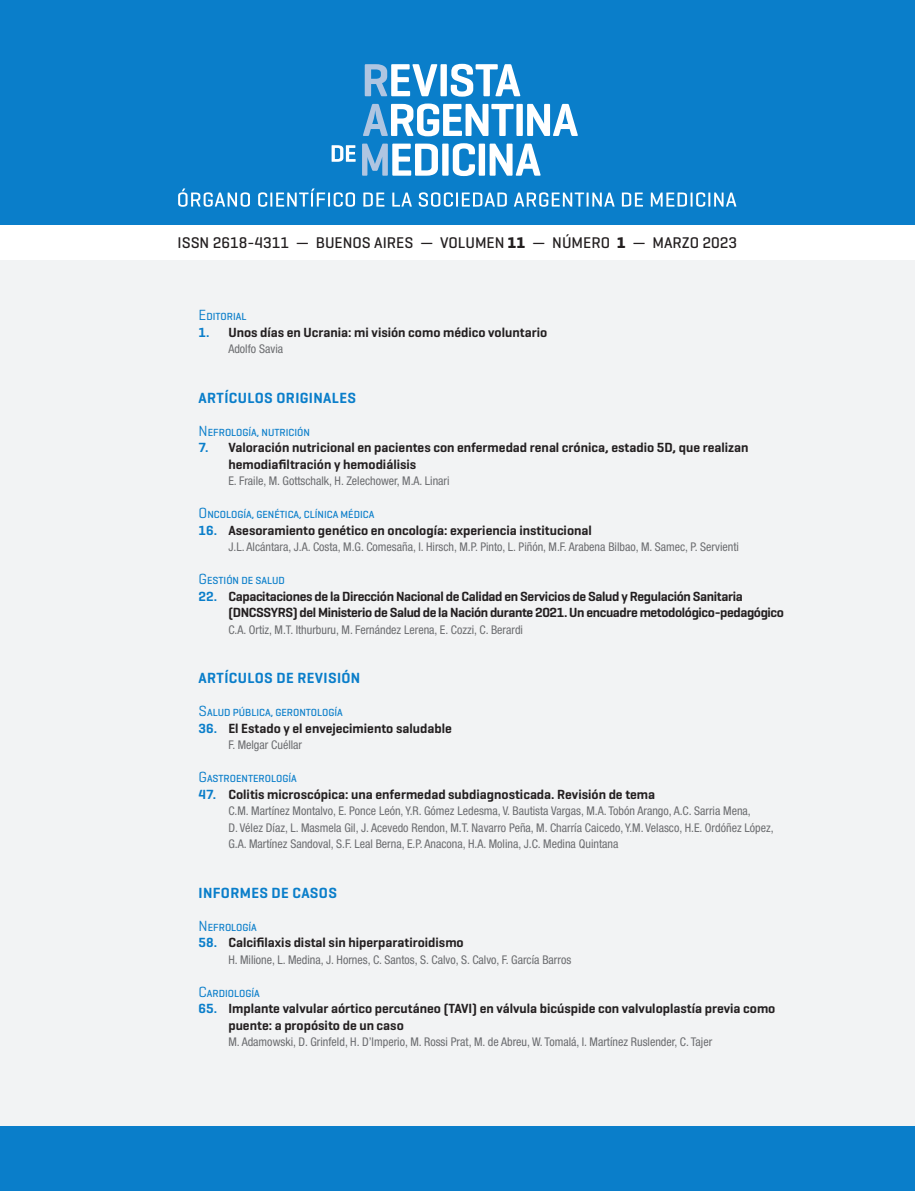
<style>
.page{position:relative;width:915px;height:1191px;background:#fff}
.page>*{position:absolute;margin:0;border:0;box-sizing:border-box;transform-origin:0 0}
.t1{font:500 15.75px "Geogrotesque";color:#231f20}
.t2{font:600 15px "Geogrotesque";letter-spacing:.025em;color:#0a7eca}
.t3{font:600 13.5px "Geogrotesque";color:#231f20}
.t4{font:600 13.5px "Geogrotesque";letter-spacing:-.025em;color:#231f20}
.t5{font:600 13.5px "Geogrotesque";letter-spacing:-.03em;color:#231f20}
.t6{font:condensed 12px "Helvetica Neue LT Std";color:#6c6d70}
.t7{font:500 10.5px "Geogrotesque";color:#0a7eca}
.s1{font-weight:700}
.s2{font-weight:400;font-size:15px}
.s3{color:#0a7eca}
</style>
<div class="page">
<div style="left:0;top:0;width:914px;height:225px;background:#0a7eca"></div>
<svg style="left:178px;top:188px;width:72px;height:19px"></svg>
<svg style="left:258px;top:188px;width:97px;height:19px"></svg>
<svg style="left:363px;top:192px;width:21px;height:15px"></svg>
<svg style="left:392px;top:192px;width:20px;height:15px"></svg>
<svg style="left:418px;top:192px;width:88px;height:15px"></svg>
<svg style="left:514px;top:192px;width:100px;height:15px"></svg>
<svg style="left:621px;top:192px;width:21px;height:15px"></svg>
<svg style="left:650px;top:192px;width:86px;height:15px"></svg>
<svg style="left:364px;top:64px;width:73px;height:32px"></svg>
<div style="left:440px;top:64px;width:6px;height:32px;background:#fff"></div>
<svg style="left:450px;top:64px;width:70px;height:33px"></svg>
<svg style="left:363px;top:103px;width:150px;height:33px"></svg>
<div style="left:516px;top:104px;width:6px;height:32px;background:#fff"></div>
<svg style="left:527px;top:104px;width:50px;height:32px"></svg>
<svg style="left:362px;top:144px;width:76px;height:32px"></svg>
<div style="left:442px;top:144px;width:6px;height:32px;background:#fff"></div>
<svg style="left:452px;top:143px;width:23px;height:33px"></svg>
<div style="left:478px;top:144px;width:7px;height:32px;background:#fff"></div>
<svg style="left:489px;top:144px;width:51px;height:32px"></svg>
<svg style="left:331px;top:145px;width:24px;height:17px"></svg>
<div style="left:0;top:260px;width:914px;height:877px;background:#f2f3f4"></div>
<div style="left:0;top:1126px;width:914px;height:65px;background:#0a7eca"></div>
<p class="t1" style="left:177px;top:233px;width:561px">ISSN 2618-4311 — BUENOS AIRES — VOLUMEN <span class="s1">11</span> — NÚMERO <span class="s1">1</span> — MARZO 2023</p>
<p class="t7" style="left:198px;top:310px;width:50px"><span class="s2">E</span>DITORIAL</p>
<p class="t3" style="left:198px;top:324px;width:350px"><span class="s3">1.</span> Unos días en Ucrania: mi visión como médico voluntario</p>
<p class="t6" style="left:228px;top:342px;width:56px">Adolfo Savia</p>
<p class="t2" style="left:198px;top:388px;width:159px">ARTÍCULOS ORIGINALES</p>
<p class="t7" style="left:198px;top:425px;width:113px"><span class="s2">N</span>EFROLOGÍA, NUTRICIÓN</p>
<p class="t3" style="left:198px;top:439px;width:551px"><span class="s3">7.</span> Valoración nutricional en pacientes con enfermedad renal crónica, estadio 5D, que realizan</p>
<p class="t3" style="left:228px;top:456px;width:189px">hemodiafiltración y hemodiálisis</p>
<p class="t6" style="left:228px;top:474px;width:223px">E. Fraile, M. Gottschalk, H. Zelechower, M.A. Linari</p>
<p class="t7" style="left:198px;top:508px;width:177px"><span class="s2">O</span>NCOLOGÍA, GENÉTICA, CLÍNICA MÉDICA</p>
<p class="t3" style="left:198px;top:522px;width:394px"><span class="s3">16.</span> Asesoramiento genético en oncología: experiencia institucional</p>
<p class="t6" style="left:228px;top:540px;width:512px">J.L. Alcántara, J.A. Costa, M.G. Comesaña, I. Hirsch, M.P. Pinto, L. Piñón, M.F. Arabena Bilbao, M. Samec, P. Servienti</p>
<p class="t7" style="left:198px;top:574px;width:88px"><span class="s2">G</span>ESTIÓN DE SALUD</p>
<p class="t4" style="left:198px;top:588px;width:545px"><span class="s3">22.</span> Capacitaciones de la Dirección Nacional de Calidad en Servicios de Salud y Regulación Sanitaria</p>
<p class="t5" style="left:228px;top:604px;width:557px">(DNCSSYRS) del Ministerio de Salud de la Nación durante 2021. Un encuadre metodológico-pedagógico</p>
<p class="t6" style="left:228px;top:622px;width:296px">C.A. Ortiz, M.T. Ithurburu, M. Fernández Lerena, E. Cozzi, C. Berardi</p>
<p class="t2" style="left:198px;top:669px;width:163px">ARTÍCULOS DE REVISIÓN</p>
<p class="t7" style="left:198px;top:706px;width:146px"><span class="s2">S</span>ALUD PÚBLICA, GERONTOLOGÍA</p>
<p class="t3" style="left:198px;top:720px;width:254px"><span class="s3">36.</span> El Estado y el envejecimiento saludable</p>
<p class="t6" style="left:228px;top:738px;width:75px">F. Melgar Cuéllar</p>
<p class="t7" style="left:198px;top:772px;width:100px"><span class="s2">G</span>ASTROENTEROLOGÍA</p>
<p class="t3" style="left:198px;top:786px;width:458px"><span class="s3">47.</span> Colitis microscópica: una enfermedad subdiagnosticada. Revisión de tema</p>
<p class="t6" style="left:228px;top:804px;width:523px">C.M. Martínez Montalvo, E. Ponce León, Y.R. Gómez Ledesma, V. Bautista Vargas, M.A. Tobón Arango, A.C. Sarria Mena,</p>
<p class="t6" style="left:228px;top:820px;width:546px">D. Vélez Díaz, L. Masmela Gil, J. Acevedo Rendon, M.T. Navarro Peña, M. Charría Caicedo, Y.M. Velasco, H.E. Ordóñez López,</p>
<p class="t6" style="left:228px;top:837px;width:391px">G.A. Martínez Sandoval, S.F. Leal Berna, E.P. Anacona, H.A. Molina, J.C. Medina Quintana</p>
<p class="t2" style="left:198px;top:883px;width:140px">INFORMES DE CASOS</p>
<p class="t7" style="left:198px;top:920px;width:60px"><span class="s2">N</span>EFROLOGÍA</p>
<p class="t3" style="left:198px;top:934px;width:266px"><span class="s3">58.</span> Calcifilaxis distal sin hiperparatiroidismo</p>
<p class="t6" style="left:228px;top:952px;width:344px">H. Milione, L. Medina, J. Hornes, C. Santos, S. Calvo, S. Calvo, F. García Barros</p>
<p class="t7" style="left:198px;top:986px;width:63px"><span class="s2">C</span>ARDIOLOGÍA</p>
<p class="t3" style="left:198px;top:1000px;width:578px"><span class="s3">65.</span> Implante valvular aórtico percutáneo (TAVI) en válvula bicúspide con valvuloplastía previa como</p>
<p class="t3" style="left:228px;top:1017px;width:177px">puente: a propósito de un caso</p>
<p class="t6" style="left:228px;top:1035px;width:485px">M. Adamowski, D. Grinfeld, H. D’Imperio, M. Rossi Prat, M. de Abreu, W. Tomalá, I. Martínez Ruslender, C. Tajer</p>
</div>
